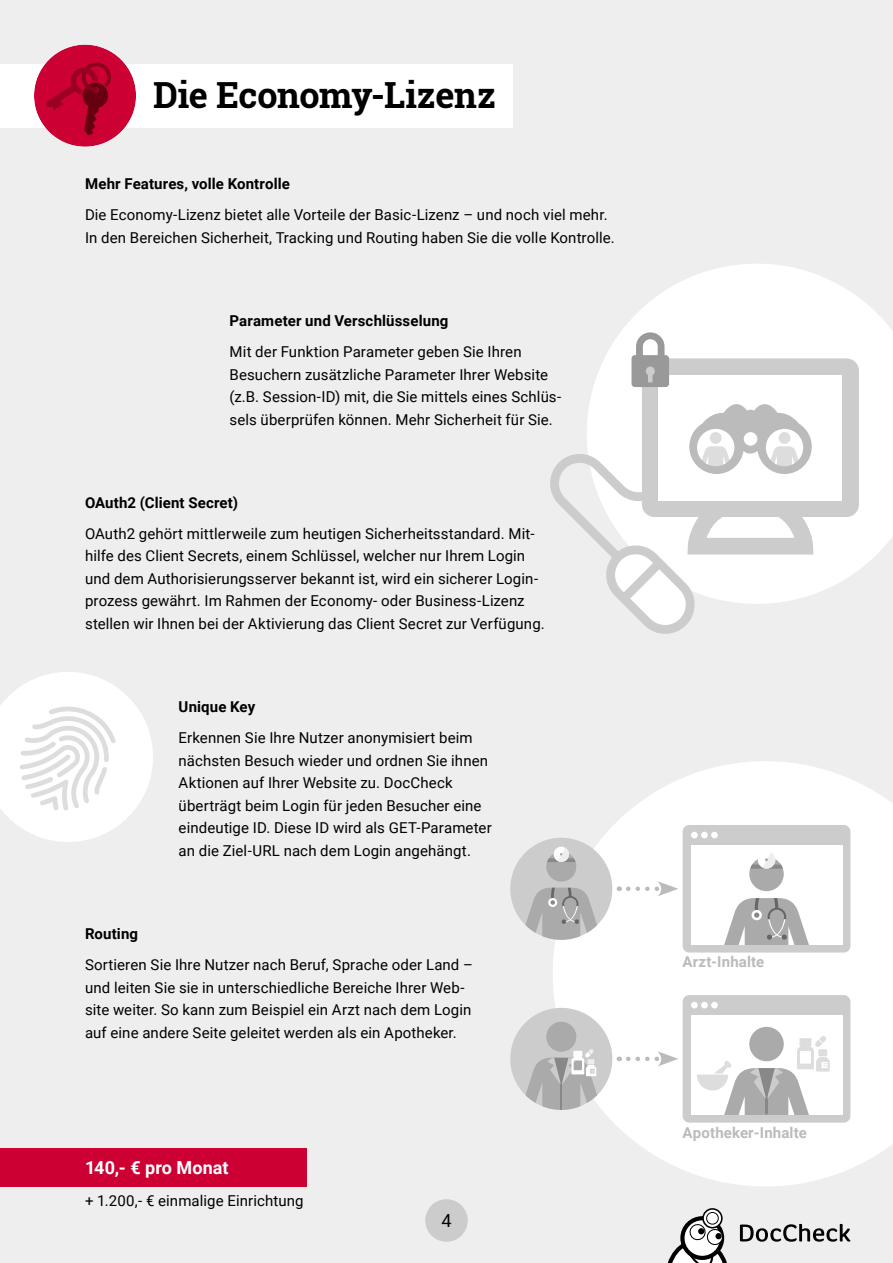
<style>
.page{position:relative;width:893px;height:1263px;background:#eee}
.page>*{position:absolute;margin:0;border:0;box-sizing:border-box;transform-origin:0 0}
.t1{font:700 36px "Roboto Slab";letter-spacing:-.01em;color:#000}
.t2{font:700 18px "Roboto";color:#fff}
.t3{font:18px "Roboto";color:#000}
.t4{font:15px/22.5px "Roboto";letter-spacing:.01em;color:#000}
.t5{font:700 15px "Roboto";letter-spacing:.01em;color:#000}
.t6{font:700 15px "Roboto";letter-spacing:.01em;color:#bbb}
</style>
<div class="page">
<svg style="left:740px;top:1224px;width:110px;height:18px"></svg>
<svg style="left:682px;top:1218px;width:40px;height:40px"></svg>
<div style="left:680px;top:1216px;width:44px;height:44px;border:4px solid #000;border-radius:50%"></div>
<svg style="left:703px;top:1209px;width:19px;height:19px"></svg>
<div style="left:702px;top:1208px;width:21px;height:20px;border:2px solid #000;border-radius:50%"></div>
<div style="left:707px;top:1212px;width:11px;height:12px;background:#fff;border-radius:50%"></div>
<div style="left:706px;top:1212px;width:13px;height:12px;border:1px solid #000;border-radius:50%"></div>
<svg style="left:667px;top:1224px;width:60px;height:39px"></svg>
<div style="left:0;top:64px;width:513px;height:64px;background:#fff"></div>
<div style="left:34px;top:45px;width:102px;height:102px;background:#c03;border-radius:50%"></div>
<div style="left:82px;top:63px;width:29px;height:29px;border:4px solid #88001c;border-radius:50%"></div>
<svg style="left:46px;top:66px;width:64px;height:70px"></svg>
<div style="left:0;top:1148px;width:306px;height:38px;background:#c03"></div>
<svg style="left:0;top:672px;width:153px;height:170px"></svg>
<svg style="left:553px;top:761px;width:340px;height:425px;fill:#fff"></svg>
<div style="left:683px;top:995px;width:167px;height:128px;background:#ccc;border-radius:7px"></div>
<svg style="left:691px;top:1002px;width:27px;height:6px"></svg>
<div style="left:691px;top:1015px;width:151px;height:99px;background:#fff"></div>
<svg style="left:697px;top:1027px;width:133px;height:87px"></svg>
<div style="left:683px;top:825px;width:167px;height:127px;background:#ccc;border-radius:7px"></div>
<svg style="left:691px;top:832px;width:27px;height:6px"></svg>
<div style="left:691px;top:845px;width:151px;height:99px;background:#fff"></div>
<div style="left:749px;top:857px;width:35px;height:34px;background:#aaa;border-radius:50%"></div>
<svg style="left:750px;top:853px;width:33px;height:16px"></svg>
<svg style="left:724px;top:898px;width:85px;height:46px"></svg>
<div style="left:510px;top:1008px;width:102px;height:102px;background:#ccc;border-radius:50%"></div>
<svg style="left:517px;top:1022px;width:89px;height:88px"></svg>
<div style="left:510px;top:838px;width:102px;height:102px;background:#ccc;border-radius:50%"></div>
<div style="left:546px;top:852px;width:30px;height:30px;background:#aaa;border-radius:50%"></div>
<svg style="left:547px;top:847px;width:29px;height:15px"></svg>
<svg style="left:517px;top:888px;width:89px;height:52px"></svg>
<svg style="left:628px;top:881px;width:50px;height:15px"></svg>
<svg style="left:628px;top:1051px;width:50px;height:15px"></svg>
<svg style="left:590px;top:264px;width:303px;height:327px;fill:#fff"></svg>
<div style="left:642px;top:358px;width:217px;height:159px;background:#ccc;border-radius:13px"></div>
<div style="left:659px;top:375px;width:183px;height:125px;background:#fff"></div>
<svg style="left:631px;top:332px;width:38px;height:55px;background:#b6b6b6"></svg>
<svg style="left:552px;top:404px;width:269px;height:230px"></svg>
<div style="left:425px;top:1199px;width:43px;height:43px;background:#ccc;border-radius:50%"></div>
<h1 class="t1" style="left:153px;top:71px;width:344px">Die Economy-Lizenz</h1>
<p class="t5" style="left:85px;top:175px;width:206px">Mehr Features, volle Kontrolle</p>
<p class="t4" style="left:85px;top:204px;width:531px">Die Economy-Lizenz bietet alle Vorteile der Basic-Lizenz – und noch viel mehr.<br>In den Bereichen Sicherheit, Tracking und Routing haben Sie die volle Kontrolle.</p>
<p class="t5" style="left:230px;top:312px;width:220px">Parameter und Verschlüsselung</p>
<p class="t4" style="left:230px;top:341px;width:333px">Mit der Funktion Parameter geben Sie Ihren Besuchern zusätzliche Parameter Ihrer Website (z.B. Session-ID) mit, die Sie mittels eines Schlüs&shy;sels überprüfen können. Mehr Sicherheit für Sie.</p>
<p class="t5" style="left:85px;top:494px;width:154px">OAuth2 (Client Secret)</p>
<p class="t4" style="left:85px;top:523px;width:461px">OAuth2 gehört mittlerweile zum heutigen Sicherheitsstandard. Mit&shy;hilfe des Client Secrets, einem Schlüssel, welcher nur Ihrem Login und dem Authorisierungsserver bekannt ist, wird ein sicherer Login&shy;prozess gewährt. Im Rahmen der Economy- oder Business-Lizenz stellen wir Ihnen bei der Aktivierung das Client Secret zur Verfügung.</p>
<p class="t5" style="left:179px;top:698px;width:78px">Unique Key</p>
<p class="t4" style="left:179px;top:727px;width:315px">Erkennen Sie Ihre Nutzer anonymisiert beim nächsten Besuch wieder und ordnen Sie ihnen Aktionen auf Ihrer Website zu. DocCheck überträgt beim Login für jeden Besucher eine eindeutige ID. Diese ID wird als GET-Parameter an die Ziel-URL nach dem Login angehängt.</p>
<p class="t5" style="left:85px;top:925px;width:55px">Routing</p>
<p class="t4" style="left:85px;top:954px;width:389px">Sortieren Sie Ihre Nutzer nach Beruf, Sprache oder Land – und leiten Sie sie in unterschiedliche Bereiche Ihrer Web&shy;site weiter. So kann zum Beispiel ein Arzt nach dem Login auf eine andere Seite geleitet werden als ein Apotheker.</p>
<p class="t2" style="left:85px;top:1157px;width:145px">140,- € pro Monat</p>
<p class="t4" style="left:85px;top:1189px;width:220px">+ 1.200,- € einmalige Einrichtung</p>
<p class="t3" style="left:441px;top:1210px;width:12px">4</p>
<p class="t6" style="left:683px;top:953px;width:83px">Arzt-Inhalte</p>
<p class="t6" style="left:683px;top:1124px;width:126px">Apotheker-Inhalte</p>
</div>
